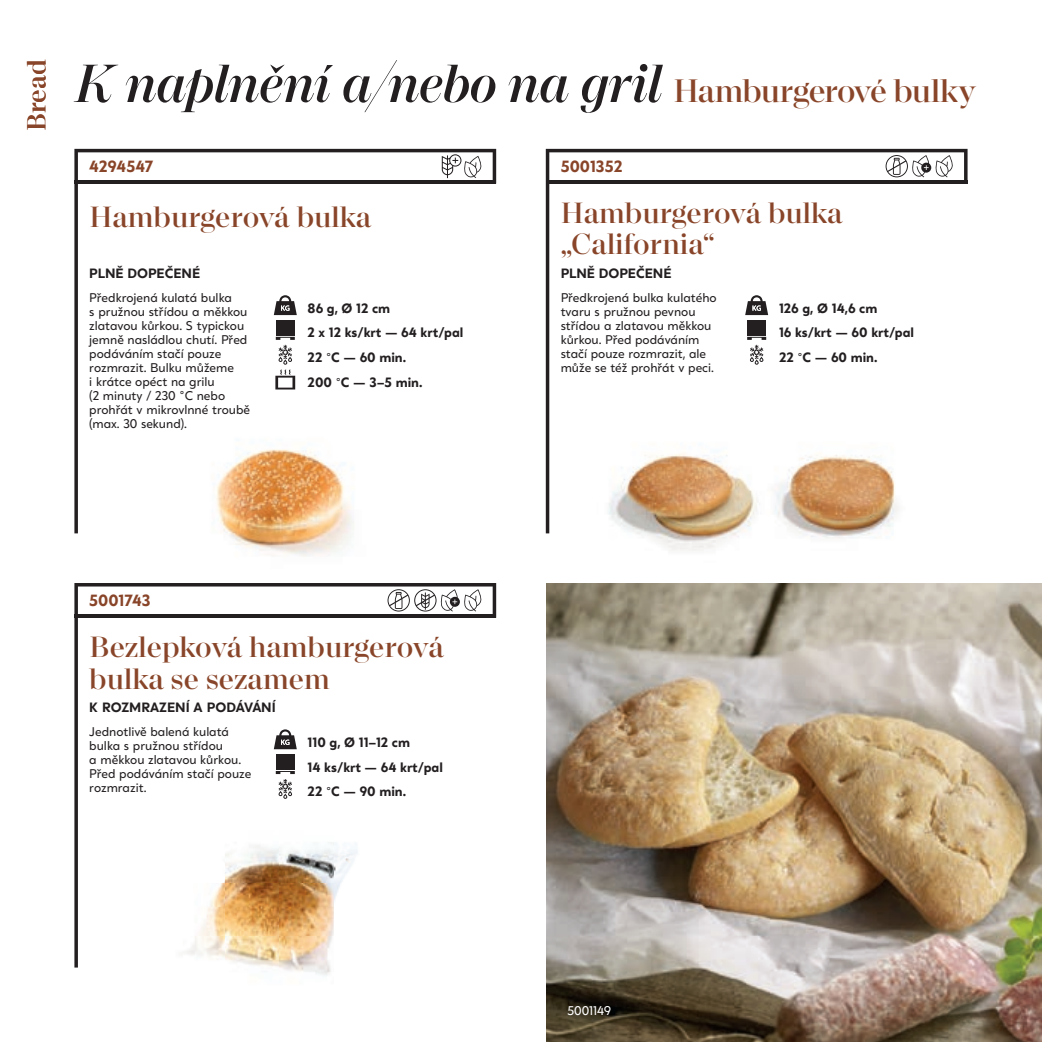
<style>
.page{position:relative;width:1042px;height:1042px;background:#fff}
.page>*{position:absolute;margin:0;border:0;box-sizing:border-box;transform-origin:0 0}
.t1{font:italic 500 57.75px "Macklin Display";letter-spacing:-.015em;color:#231f20}
.t2{font:500 31.5px/31.5px "Macklin Display";color:#894529}
.t3{font:500 28px "Macklin Display";letter-spacing:-.01em;color:#894529}
.t4{font:700 15.75px "Grava";color:#894529}
.t5{font:700 13.12px/24.8px "Grava";color:#231f20}
.t6{font:12.25px/14px "Grava";color:#231f20}
.t7{font:12.25px "Grava";color:#fff}
.s1{font-style:normal;font-size:35px;color:#894529}
.s2{font-weight:700;font-size:13.12px}
</style>
<div class="page">
<img style="left:547px;top:583px;width:495px;height:459px">
<img style="left:279px;top:967px;width:52px;height:9px">
<img style="left:229px;top:533px;width:122px;height:24px">
<img style="left:636px;top:533px;width:237px;height:18px">
<svg style="left:74px;top:149px;width:422px;height:384px"></svg>
<hr style="left:74px;top:180px;width:422px;height:4px;background:#231f20">
<svg style="left:546px;top:149px;width:421px;height:384px"></svg>
<hr style="left:546px;top:180px;width:421px;height:4px;background:#231f20">
<svg style="left:74px;top:583px;width:422px;height:384px"></svg>
<hr style="left:74px;top:614px;width:422px;height:4px;background:#231f20">
<svg style="left:387px;top:589px;width:95px;height:22px"></svg>
<svg style="left:274px;top:295px;width:23px;height:20px"></svg>
<div style="left:276px;top:328px;width:10px;height:8px;background:#231f20"></div>
<div style="left:287px;top:328px;width:8px;height:8px;background:#231f20"></div>
<div style="left:284px;top:320px;width:11px;height:8px;background:#231f20"></div>
<div style="left:276px;top:320px;width:7px;height:8px;background:#231f20"></div>
<svg style="left:275px;top:337px;width:20px;height:52px"></svg>
<svg style="left:274px;top:729px;width:23px;height:20px"></svg>
<div style="left:276px;top:762px;width:10px;height:8px;background:#231f20"></div>
<div style="left:287px;top:762px;width:8px;height:8px;background:#231f20"></div>
<div style="left:284px;top:754px;width:11px;height:8px;background:#231f20"></div>
<div style="left:276px;top:754px;width:7px;height:8px;background:#231f20"></div>
<svg style="left:276px;top:771px;width:19px;height:28px"></svg>
<svg style="left:745px;top:295px;width:23px;height:20px"></svg>
<div style="left:747px;top:328px;width:10px;height:8px;background:#231f20"></div>
<div style="left:758px;top:328px;width:8px;height:8px;background:#231f20"></div>
<div style="left:756px;top:320px;width:10px;height:8px;background:#231f20"></div>
<div style="left:747px;top:320px;width:8px;height:8px;background:#231f20"></div>
<svg style="left:747px;top:337px;width:19px;height:28px"></svg>
<svg style="left:442px;top:154px;width:40px;height:24px"></svg>
<svg style="left:885px;top:155px;width:68px;height:22px"></svg>
<h3 class="t3" style="left:20px;top:131px;width:73px;rotate:-90deg">Bread</h3>
<h1 class="t1" style="left:75px;top:50px;width:903px">K naplnění a/nebo na gril <span class="s1">Hamburgerové bulky</span></h1>
<p class="t4" style="left:89px;top:157px;width:66px">4294547</p>
<h2 class="t2" style="left:89px;top:201px;width:283px">Hamburgerová bulka</h2>
<p class="t5" style="left:89px;top:261px;width:112px">PLNĚ DOPEČENÉ</p>
<p class="t6" style="left:89px;top:291px;width:162px">Předkrojená kulatá bulka<br>s pružnou střídou a měkkou zlatavou kůrkou. S typickou jemně nasládlou chutí. Před podáváním stačí pouze rozmrazit. Bulku můžeme<br>i krátce opéct na grilu<br>(2 minuty / 230 <span class="s2">°</span>C nebo prohřát v mikrovlnné troubě (max. 30 sekund).</p>
<p class="t5" style="left:308px;top:295px;width:157px">86 g, Ø 12 cm<br>2 x 12 ks/krt — 64 krt/pal<br>22 °C — 60 min.<br>200 °C — 3–5 min.</p>
<p class="t4" style="left:89px;top:591px;width:63px">5001743</p>
<h2 class="t2" style="left:89px;top:631px;width:356px">Bezlepková hamburgerová bulka se sezamem</h2>
<p class="t5" style="left:89px;top:695px;width:188px">K ROZMRAZENÍ A PODÁVÁNÍ</p>
<p class="t6" style="left:89px;top:725px;width:163px">Jednotlivě balená kulatá bulka s pružnou střídou<br>a měkkou zlatavou kůrkou.<br>Před podáváním stačí pouze rozmrazit.</p>
<p class="t5" style="left:308px;top:730px;width:137px">110 g, Ø 11–12 cm<br>14 ks/krt — 64 krt/pal<br>22 °C — 90 min.</p>
<p class="t4" style="left:561px;top:157px;width:63px">5001352</p>
<h2 class="t2" style="left:561px;top:196px;width:283px">Hamburgerová bulka „California“</h2>
<p class="t5" style="left:561px;top:261px;width:112px">PLNĚ DOPEČENÉ</p>
<p class="t6" style="left:561px;top:291px;width:157px">Předkrojená bulka kulatého tvaru s pružnou pevnou střídou a zlatavou měkkou kůrkou. Před podáváním stačí pouze rozmrazit, ale může se též prohřát v peci.</p>
<p class="t5" style="left:779px;top:295px;width:137px">126 g, Ø 14,6 cm<br>16 ks/krt — 60 krt/pal<br>22 °C — 60 min.</p>
<p class="t7" style="left:567px;top:1003px;width:45px">5001149</p>
</div>
